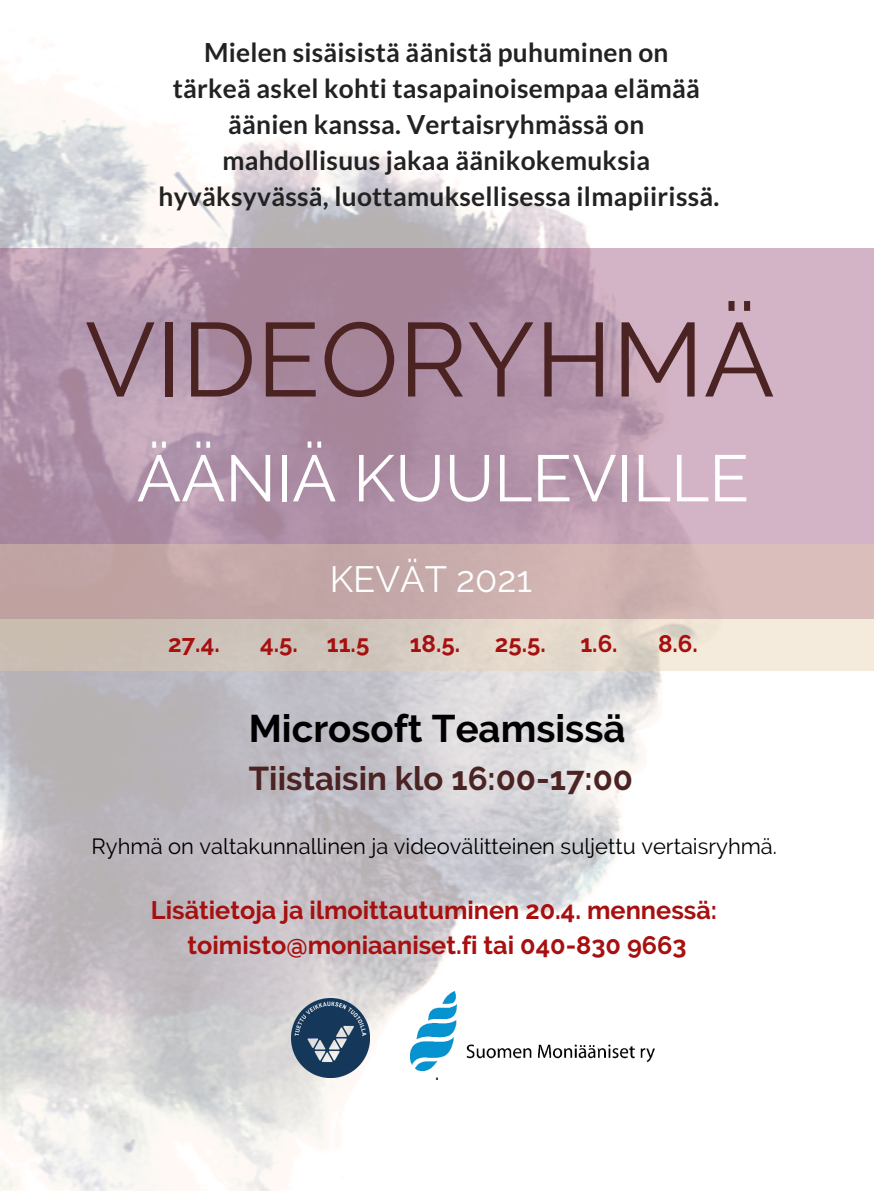
<style>
.page{position:relative;width:874px;height:1191px;background:#fff}
.page>*{position:absolute;margin:0;border:0;box-sizing:border-box;transform-origin:0 0}
.t1{font:104.44px "Raleway";color:#4b2323}
.t2{font:65.41px "Raleway";color:#fff}
.t3{font:700 38.32px "Raleway";color:#000}
.t4{font:36.4px "Raleway";color:#fff}
.t5{font:700 32.87px "Raleway";color:#4b2323}
.t6{font:700 26.25px "Lato";letter-spacing:.01em;color:#222}
.t7{font:700 25.2px "Raleway";color:#a61010}
.t8{font:24.85px "Raleway";color:#000}
.t9{font:700 24.01px "Raleway";color:#a61010}
.t10{font:21.91px "Raleway";color:#000}
</style>
<div class="page">
<img style="left:0;top:40px;width:873px;height:1150px">
<svg style="left:0;top:249px;width:873px;height:295px;background:#b99aaf"></svg>
<svg style="left:0;top:544px;width:873px;height:126px;background:#d1bcb6"></svg>
<img style="left:291px;top:998px;width:79px;height:79px">
<img style="left:410px;top:991px;width:244px;height:79px">
<p class="t6" style="left:204px;top:36px;width:465px">Mielen sisäisistä äänistä puhuminen on</p>
<p class="t6" style="left:173px;top:72px;width:528px">tärkeä askel kohti tasapainoisempaa elämää</p>
<p class="t6" style="left:228px;top:108px;width:417px">äänien kanssa. Vertaisryhmässä on</p>
<p class="t6" style="left:222px;top:144px;width:429px">mahdollisuus jakaa äänikokemuksia</p>
<p class="t6" style="left:158px;top:180px;width:562px">hyväksyvässä, luottamuksellisessa ilmapiirissä.</p>
<p class="t1" style="left:85px;top:298px;width:691px">VIDEORYHMÄ</p>
<p class="t2" style="left:137px;top:440px;width:613px">ÄÄNIÄ KUULEVILLE</p>
<p class="t4" style="left:329px;top:558px;width:204px">KEVÄT 2021</p>
<p class="t9" style="left:168px;top:629px;width:53px">27.4.</p>
<p class="t9" style="left:260px;top:629px;width:111px">4.5. 11.5</p>
<p class="t9" style="left:409px;top:629px;width:52px">18.5.</p>
<p class="t9" style="left:494px;top:629px;width:52px">25.5.</p>
<p class="t9" style="left:580px;top:629px;width:39px">1.6.</p>
<p class="t9" style="left:657px;top:629px;width:41px">8.6.</p>
<p class="t3" style="left:248px;top:705px;width:378px">Microsoft Teamsissä</p>
<p class="t5" style="left:249px;top:759px;width:385px">Tiistaisin klo 16:00-17:00</p>
<p class="t10" style="left:91px;top:833px;width:686px">Ryhmä on valtakunnallinen ja videovälitteinen suljettu vertaisryhmä.</p>
<p class="t7" style="left:151px;top:895px;width:567px">Lisätietoja ja ilmoittautuminen 20.4. mennessä:</p>
<p class="t7" style="left:187px;top:930px;width:500px">toimisto@moniaaniset.fi tai 040-830 9663</p>
<p class="t8" style="left:434px;top:1056px;width:6px">.</p>
</div>
